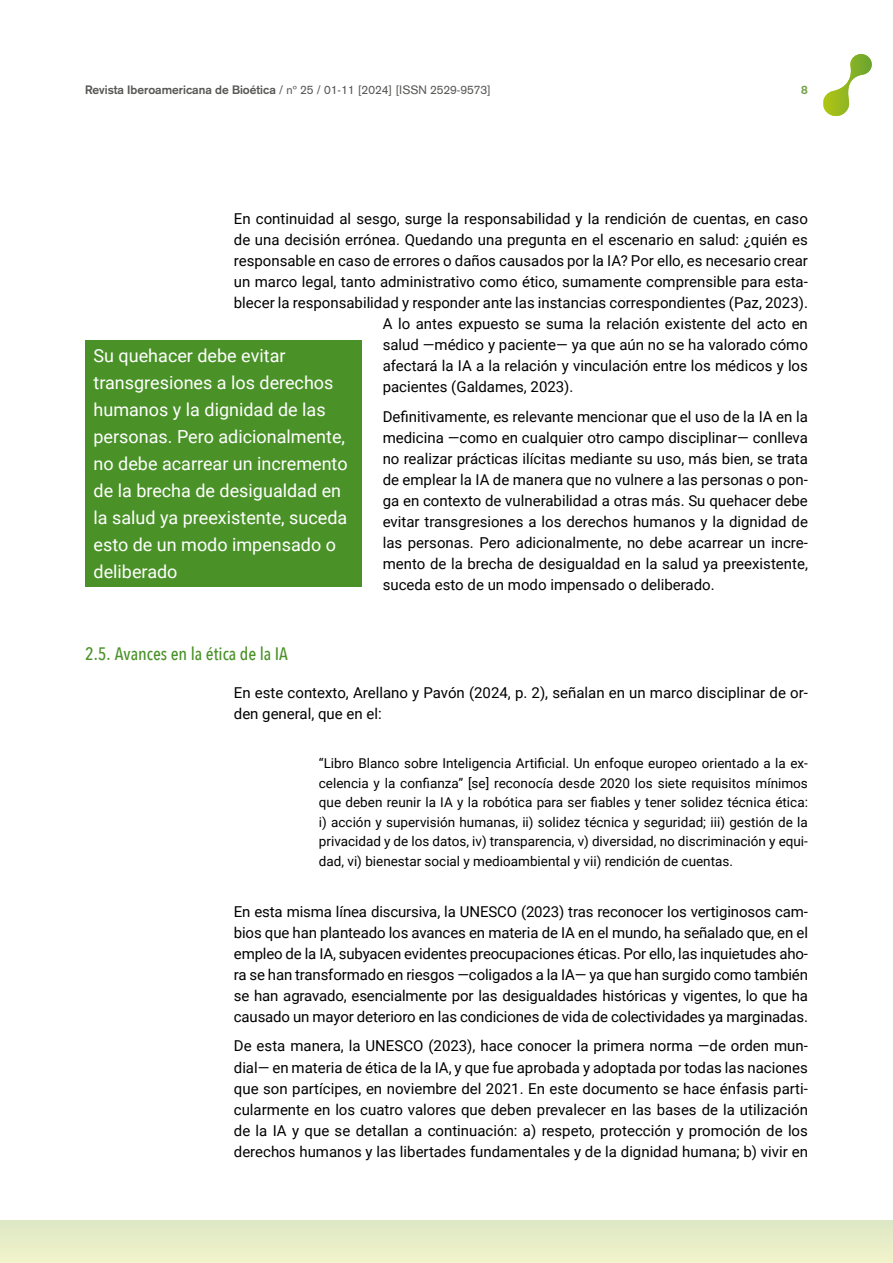
<style>
.page{position:relative;width:893px;height:1263px;background:#fff}
.page>*{position:absolute;margin:0;border:0;box-sizing:border-box;transform-origin:0 0}
.t1{font:18px/27px "Roboto";color:#fff}
.t2{font:500 18px "Avenir Next Condensed";color:#4a9228}
.t3{font:15px/21px "Roboto";color:#000;text-align:justify}
.t4{font:13.5px/19.5px "Roboto";color:#000;text-align:justify}
.t5{font:12px "Akzidenz Grotesk";color:#575756}
.t6{font:700 12px "Akzidenz Grotesk";color:#74a54c}
.s1{font-weight:700}
</style>
<div class="page">
<div style="left:0;top:1220px;width:893px;height:43px;background:#e7edc8"></div>
<svg style="left:823px;top:54px;width:49px;height:62px"></svg>
<div style="left:85px;top:340px;width:276px;height:247px;background:#4a9228"></div>
<p class="t5" style="left:85px;top:83px;width:407px"><span class="s1">Revista Iberoamericana de Bioética</span> / nº 25 / 01-11 [2024] [ISSN 2529-9573]</p>
<p class="t6" style="left:801px;top:83px;width:8px">8</p>
<p class="t3" style="left:234px;top:207px;width:576px">En continuidad al sesgo, surge la responsabilidad y la rendición de cuentas, en caso</p>
<p class="t3" style="left:234px;top:229px;width:576px">de una decisión errónea. Quedando una pregunta en el escenario en salud: ¿quién es</p>
<p class="t3" style="left:234px;top:250px;width:576px">responsable en caso de errores o daños causados por la IA? Por ello, es necesario crear</p>
<p class="t3" style="left:234px;top:271px;width:576px">un marco legal, tanto administrativo como ético, sumamente comprensible para esta-</p>
<p class="t3" style="left:234px;top:292px;width:576px">blecer la responsabilidad y responder ante las instancias correspondientes (Paz, 2023).</p>
<p class="t3" style="left:383px;top:313px;width:427px">A lo antes expuesto se suma la relación existente del acto en</p>
<p class="t3" style="left:383px;top:334px;width:427px">salud —médico y paciente— ya que aún no se ha valorado cómo</p>
<p class="t3" style="left:383px;top:355px;width:427px">afectará la IA a la relación y vinculación entre los médicos y los</p>
<p class="t3" style="left:383px;top:376px;width:192px">pacientes (Galdames, 2023).</p>
<p class="t3" style="left:383px;top:405px;width:427px">Definitivamente, es relevante mencionar que el uso de la IA en la medicina —como en cualquier otro campo disciplinar— conlleva no realizar prácticas ilícitas mediante su uso, más bien, se trata de emplear la IA de manera que no vulnere a las personas o pon&shy;ga en contexto de vulnerabilidad a otras más. Su quehacer debe evitar transgresiones a los derechos humanos y la dignidad de las personas. Pero adicionalmente, no debe acarrear un incre&shy;mento de la brecha de desigualdad en la salud ya preexistente, suceda esto de un modo impensado o deliberado.</p>
<p class="t1" style="left:94px;top:342px;width:256px">Su quehacer debe evitar transgresiones a los derechos humanos y la dignidad de las personas. Pero adicionalmente, no debe acarrear un incremento de la brecha de desigualdad en la salud ya preexistente, suceda esto de un modo impensado o deliberado</p>
<p class="t2" style="left:85px;top:642px;width:204px">2.5. Avances en la ética de la IA</p>
<p class="t3" style="left:234px;top:681px;width:576px">En este contexto, Arellano y Pavón (2024, p. 2), señalan en un marco disciplinar de or&shy;den general, que en el:</p>
<p class="t4" style="left:319px;top:753px;width:490px">“Libro Blanco sobre Inteligencia Artificial. Un enfoque europeo orientado a la ex&shy;celencia y la confianza” [se] reconocía desde 2020 los siete requisitos mínimos que deben reunir la IA y la robótica para ser fiables y tener solidez técnica ética: i) acción y supervisión humanas, ii) solidez técnica y seguridad; iii) gestión de la privacidad y de los datos, iv) transparencia, v) diversidad, no discriminación y equi&shy;dad, vi) bienestar social y medioambiental y vii) rendición de cuentas.</p>
<p class="t3" style="left:234px;top:900px;width:576px">En esta misma línea discursiva, la UNESCO (2023) tras reconocer los vertiginosos cam&shy;bios que han planteado los avances en materia de IA en el mundo, ha señalado que, en el empleo de la IA, subyacen evidentes preocupaciones éticas. Por ello, las inquietudes aho&shy;ra se han transformado en riesgos —coligados a la IA— ya que han surgido como también se han agravado, esencialmente por las desigualdades históricas y vigentes, lo que ha causado un mayor deterioro en las condiciones de vida de colectividades ya marginadas.</p>
<p class="t3" style="left:234px;top:1035px;width:576px">De esta manera, la UNESCO (2023), hace conocer la primera norma —de orden mun&shy;dial— en materia de ética de la IA, y que fue aprobada y adoptada por todas las naciones que son partícipes, en noviembre del 2021. En este documento se hace énfasis parti&shy;cularmente en los cuatro valores que deben prevalecer en las bases de la utilización de la IA y que se detallan a continuación: a) respeto, protección y promoción de los derechos humanos y las libertades fundamentales y de la dignidad humana; b) vivir en</p>
</div>
